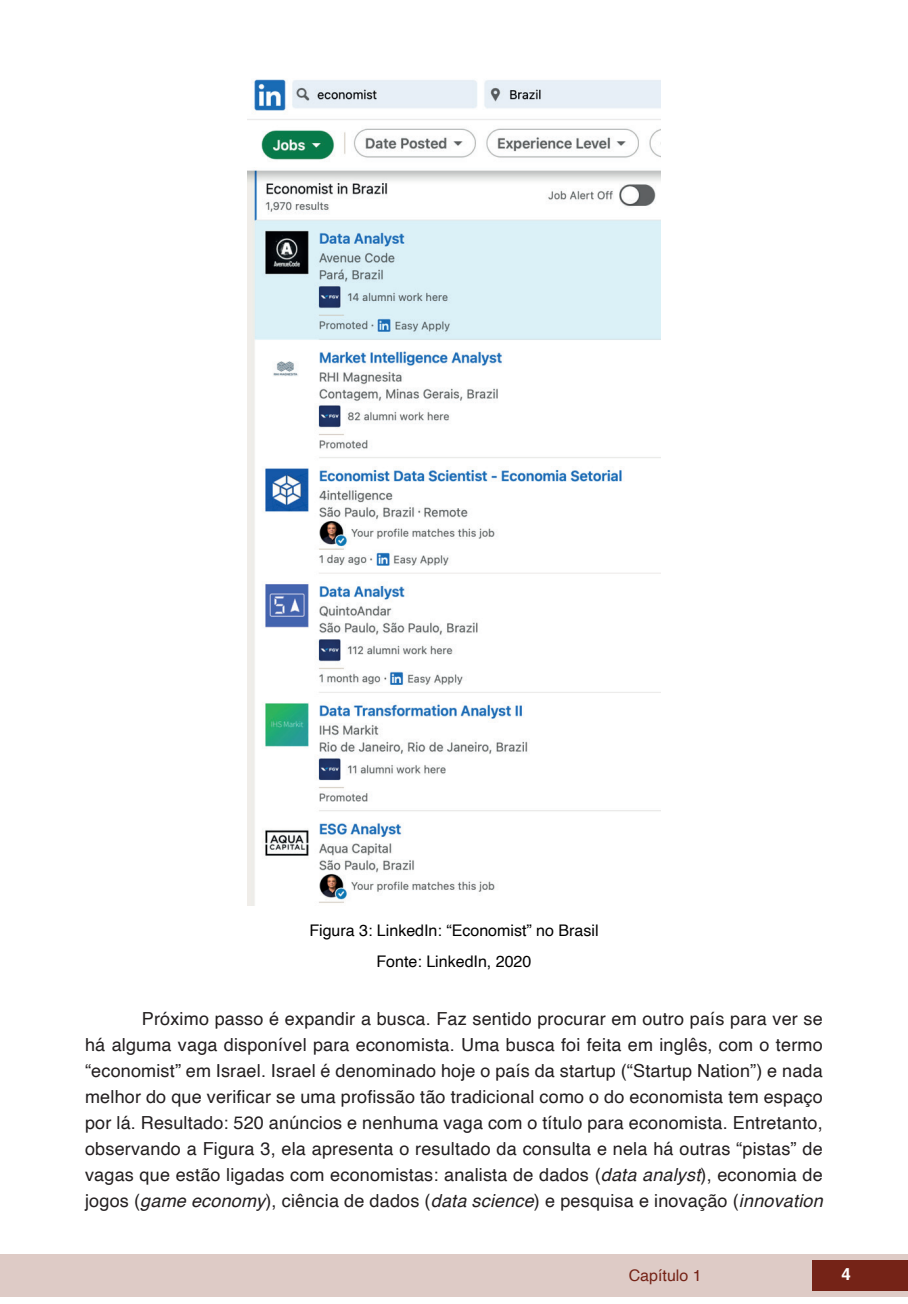
<style>
.page{position:relative;width:908px;height:1304px;background:#fff}
.page>*{position:absolute;margin:0;border:0;box-sizing:border-box;transform-origin:0 0}
.t1{font:18px/26px "Helvetica";letter-spacing:.01em;color:#231f20;text-align:justify}
.t2{font:700 16.8px "Helvetica";color:#fff}
.t3{font:16px/30.6px "Helvetica";color:#000;text-align:center}
.t4{font:16px "Helvetica";color:#752317}
.s1{font-style:italic}
</style>
<div class="page">
<div style="left:0;top:1254px;width:906px;height:43px;background:#decbc6"></div>
<div style="left:812px;top:1261px;width:95px;height:30px;background:#752317"></div>
<img style="left:247px;top:79px;width:413px;height:827px">
<p class="t3" style="left:309px;top:916px;width:290px">Figura 3: LinkedIn: “Economist” no Brasil<br>Fonte: LinkedIn, 2020</p>
<p class="t1" style="left:85px;top:1006px;width:738px;text-indent:57px">Próximo passo é expandir a busca. Faz sentido procurar em outro país para ver se há alguma vaga disponível para economista. Uma busca foi feita em inglês, com o termo “economist” em Israel. Israel é denominado hoje o país da startup (“Startup Nation”) e nada melhor do que verificar se uma profissão tão tradicional como o do economista tem espaço por lá. Resultado: 520 anúncios e nenhuma vaga com o título para economista. Entretanto, observando a Figura 3, ela apresenta o resultado da consulta e nela há outras “pistas” de vagas que estão ligadas com economistas: analista de dados (<span class="s1">data analyst</span>), economia de jogos (<span class="s1">game economy</span>), ciência de dados (<span class="s1">data science</span>) e pesquisa e inovação (<span class="s1">innovation</span></p>
<p class="t4" style="left:628px;top:1263px;width:74px">Capítulo 1</p>
<p class="t2" style="left:841px;top:1261px;width:11px">4</p>
</div>
